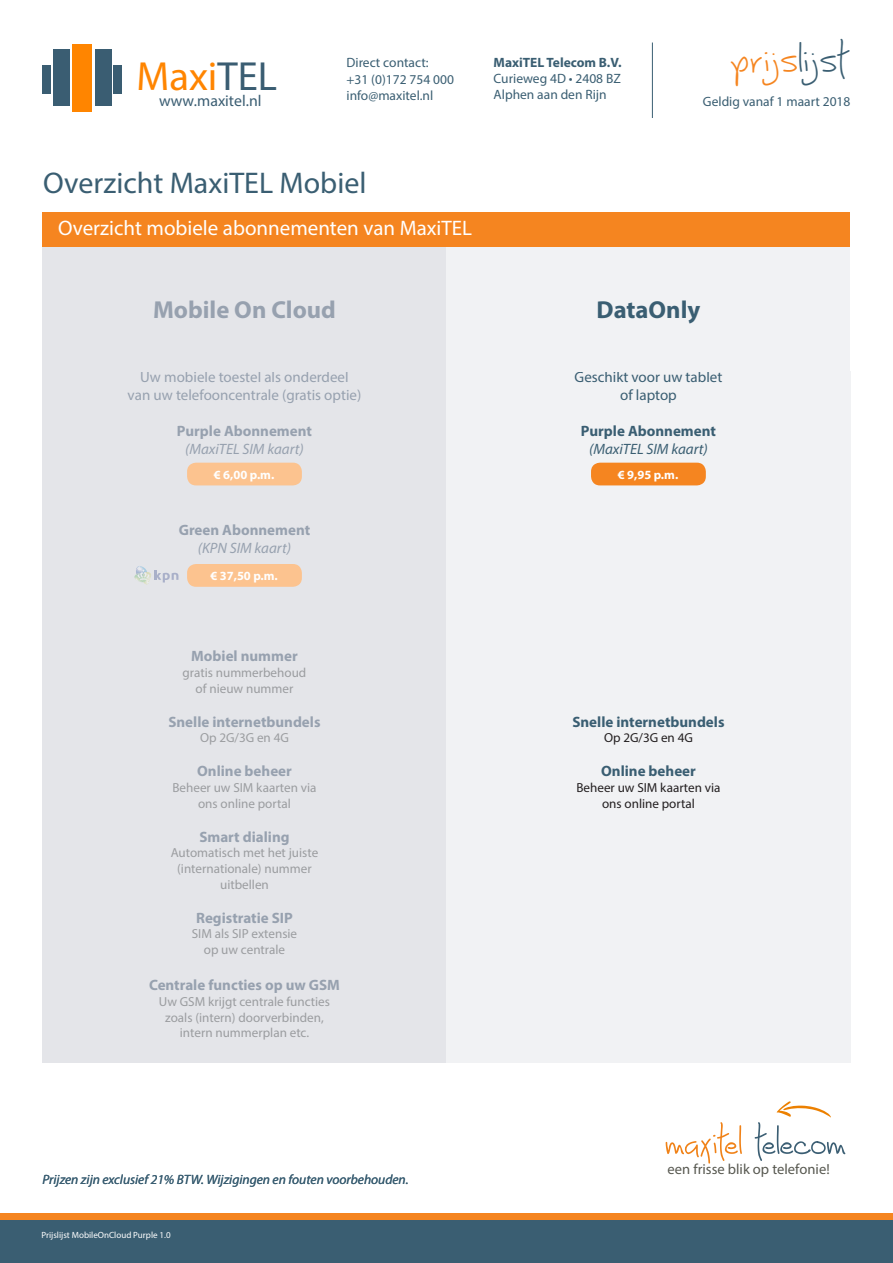
<style>
.page{position:relative;width:893px;height:1263px;background:#fff}
.page>*{position:absolute;margin:0;border:0;box-sizing:border-box;transform-origin:0 0}
.t1{font:40.8px "Myriad Pro";color:#ff8500}
.t2{font:37.5px "Joy Like Sunshine Through My Windowpane";color:#f58520}
.t3{font:30px "Myriad Pro";color:#3a5e72}
.t4{font:700 24.6px "Myriad Pro";color:#97a1af}
.t5{font:700 24.6px "Myriad Pro";color:#3a5e72}
.t6{font:21px "Myriad Pro";color:#fff}
.t7{font:15.75px "Myriad Pro";color:#3a5d72}
.t8{font:700 15px "Myriad Pro";color:#97a1af}
.t9{font:15px "Myriad Pro";color:#97a1af}
.t10{font:700 15px "Myriad Pro";color:#3a5e72}
.t11{font:italic 15px "Myriad Pro";color:#97a1af}
.t12{font:15px "Myriad Pro";color:#3a5e72}
.t13{font:italic 15px "Myriad Pro";color:#3a5e72}
.t14{font:14.55px "Myriad Pro";color:#575850}
.t15{font:13.5px/16.2px "Myriad Pro";color:#3a5e72}
.t16{font:italic 13.5px "Myriad Pro";color:#3a5e72}
.t17{font:700 13.5px "Myriad Pro";color:#3a5e72}
.t18{font:13.2px "Myriad Pro";color:#9b9da0}
.t19{font:13.2px "Myriad Pro";color:#231f20}
.t20{font:700 12.6px "Myriad Pro";color:#fff}
.t21{font:9px "Myriad Pro";color:#fff}
.s1{color:#3a5d72}
.s2{color:#3a5e72}
</style>
<div class="page">
<hr style="left:652px;top:43px;width:1px;height:75px;background:#3a5e72">
<div style="left:0;top:1213px;width:893px;height:50px;background:#f58520"></div>
<div style="left:0;top:1220px;width:893px;height:43px;background:#3a5e72"></div>
<div style="left:95px;top:49px;width:17px;height:57px;background:#3a5d72"></div>
<div style="left:73px;top:44px;width:19px;height:67px;background:#ff8500"></div>
<div style="left:53px;top:49px;width:16px;height:57px;background:#3a5d72"></div>
<div style="left:114px;top:66px;width:8px;height:28px;background:#3a5d72"></div>
<div style="left:43px;top:66px;width:8px;height:28px;background:#3a5d72"></div>
<svg style="left:666px;top:1122px;width:76px;height:41px"></svg>
<svg style="left:755px;top:1101px;width:90px;height:60px"></svg>
<div style="left:43px;top:212px;width:807px;height:35px;background:#f58520"></div>
<div style="left:42px;top:371px;width:404px;height:692px;background:#e4e5e9"></div>
<div style="left:446px;top:371px;width:404px;height:692px;background:#f1f2f4"></div>
<div style="left:42px;top:247px;width:404px;height:124px;background:#e4e5e9"></div>
<div style="left:446px;top:247px;width:404px;height:124px;background:#f1f2f4"></div>
<div style="left:187px;top:463px;width:115px;height:22px;background:#fcc38f;border-radius:9px"></div>
<div style="left:187px;top:564px;width:115px;height:23px;background:#fcc38f;border-radius:9px"></div>
<div style="left:591px;top:463px;width:115px;height:22px;background:#f58520;border-radius:9px"></div>
<svg style="left:134px;top:566px;width:44px;height:18px"></svg>
<h1 class="t1" style="left:137px;top:51px;width:142px">Maxi<span class="s1">TEL</span></h1>
<p class="t7" style="left:159px;top:91px;width:104px">www.maxitel.nl</p>
<p class="t15" style="left:347px;top:55px;width:109px">Direct contact:<br>+31 (0)172 754 000 info@maxitel.nl</p>
<p class="t17" style="left:494px;top:53px;width:129px">MaxiTEL Telecom B.V.</p>
<p class="t15" style="left:494px;top:70px;width:129px">Curieweg 4D • 2408 BZ<br>Alphen aan den Rijn</p>
<p class="t3" style="left:43px;top:164px;width:325px">Overzicht MaxiTEL Mobiel</p>
<p class="t6" style="left:58px;top:215px;width:416px">Overzicht mobiele abonnementen van MaxiTEL</p>
<h2 class="t2" style="left:731px;top:37px;width:121px">prijs<span class="s2">lijst</span></h2>
<p class="t15" style="left:703px;top:94px;width:149px">Geldig vanaf 1 maart 2018</p>
<p class="t4" style="left:153px;top:294px;width:184px">Mobile On Cloud</p>
<p class="t5" style="left:597px;top:294px;width:105px">DataOnly</p>
<p class="t9" style="left:140px;top:368px;width:210px">Uw mobiele toestel als onderdeel</p>
<p class="t9" style="left:128px;top:386px;width:235px">van uw telefooncentrale (gratis optie)</p>
<p class="t8" style="left:177px;top:422px;width:136px">Purple Abonnement</p>
<p class="t11" style="left:185px;top:440px;width:120px">(MaxiTEL SIM kaart)</p>
<p class="t20" style="left:214px;top:466px;width:62px">€ 6,00 p.m.</p>
<p class="t8" style="left:179px;top:521px;width:133px">Green Abonnement</p>
<p class="t11" style="left:198px;top:539px;width:95px">(KPN SIM kaart)</p>
<p class="t20" style="left:210px;top:568px;width:69px">€ 37,50 p.m.</p>
<p class="t8" style="left:191px;top:647px;width:108px">Mobiel nummer</p>
<p class="t18" style="left:183px;top:665px;width:125px">gratis nummerbehoud</p>
<p class="t18" style="left:196px;top:680px;width:99px">of nieuw nummer</p>
<p class="t8" style="left:168px;top:712px;width:154px">Snelle internetbundels</p>
<p class="t18" style="left:200px;top:730px;width:90px">Op 2G/3G en 4G</p>
<p class="t8" style="left:197px;top:761px;width:96px">Online beheer</p>
<p class="t18" style="left:172px;top:779px;width:146px">Beheer uw SIM kaarten via</p>
<p class="t18" style="left:198px;top:795px;width:94px">ons online portal</p>
<p class="t8" style="left:199px;top:827px;width:92px">Smart dialing</p>
<p class="t18" style="left:171px;top:845px;width:149px">Automatisch met het juiste</p>
<p class="t18" style="left:177px;top:860px;width:136px">(internationale) nummer</p>
<p class="t18" style="left:220px;top:876px;width:50px">uitbellen</p>
<p class="t8" style="left:196px;top:908px;width:98px">Registratie SIP</p>
<p class="t18" style="left:192px;top:926px;width:107px">SIM als SIP extensie</p>
<p class="t18" style="left:204px;top:941px;width:83px">op uw centrale</p>
<p class="t8" style="left:149px;top:975px;width:192px">Centrale functies op uw GSM</p>
<p class="t18" style="left:159px;top:993px;width:173px">Uw GSM krijgt centrale functies</p>
<p class="t18" style="left:165px;top:1009px;width:160px">zoals (intern) doorverbinden,</p>
<p class="t18" style="left:180px;top:1025px;width:131px">intern nummerplan etc.</p>
<p class="t16" style="left:43px;top:1171px;width:368px">Prijzen zijn exclusief 21% BTW. Wijzigingen en fouten voorbehouden.</p>
<p class="t21" style="left:41px;top:1230px;width:131px">Prijslijst MobileOnCloud Purple 1.0</p>
<p class="t12" style="left:575px;top:368px;width:149px">Geschikt voor uw tablet</p>
<p class="t12" style="left:620px;top:386px;width:58px">of laptop</p>
<p class="t10" style="left:581px;top:422px;width:136px">Purple Abonnement</p>
<p class="t13" style="left:589px;top:440px;width:120px">(MaxiTEL SIM kaart)</p>
<p class="t20" style="left:618px;top:466px;width:62px">€ 9,95 p.m.</p>
<p class="t10" style="left:572px;top:712px;width:154px">Snelle internetbundels</p>
<p class="t19" style="left:604px;top:730px;width:90px">Op 2G/3G en 4G</p>
<p class="t10" style="left:601px;top:761px;width:96px">Online beheer</p>
<p class="t19" style="left:576px;top:779px;width:146px">Beheer uw SIM kaarten via</p>
<p class="t19" style="left:602px;top:795px;width:94px">ons online portal</p>
<p class="t14" style="left:668px;top:1160px;width:164px">een frisse blik op telefonie!</p>
</div>
